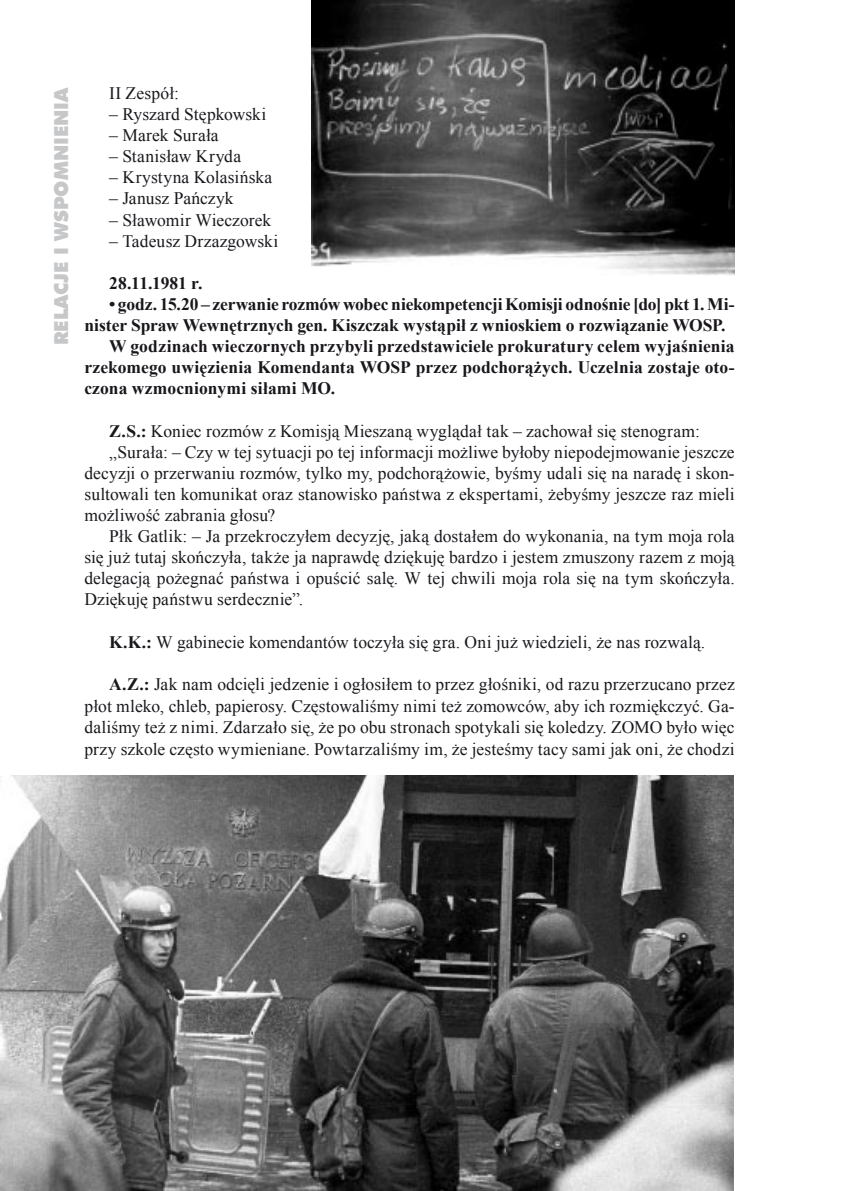
<style>
.page{position:relative;width:844px;height:1191px;background:#fff}
.page>*{position:absolute;margin:0;border:0;box-sizing:border-box;transform-origin:0 0}
.t1{font:19.25px "Futura X Blk EU";color:#c6c7c9}
.t2{font:17.5px/21.3px "Times New Roman";letter-spacing:.005em;color:#1a171c;text-align:justify}
.t3{font:700 17.5px "Times New Roman";color:#1a171c}
.s1{font-weight:700}
</style>
<div class="page">
<img style="left:0;top:776px;width:733px;height:415px">
<img style="left:311px;top:0;width:423px;height:276px">
<p class="t1" style="left:49px;top:345px;width:258px;rotate:-90deg">RELACJE IWSPOMNIENIA</p>
<p class="t2" style="left:109px;top:82px;width:71px">II Zespół:</p>
<p class="t2" style="left:109px;top:103px;width:158px">– Ryszard Stępkowski</p>
<p class="t2" style="left:109px;top:124px;width:111px">– Marek Surała</p>
<p class="t2" style="left:109px;top:145px;width:133px">– Stanisław Kryda</p>
<p class="t2" style="left:109px;top:166px;width:165px">– Krystyna Kolasińska</p>
<p class="t2" style="left:109px;top:188px;width:126px">– Janusz Pańczyk</p>
<p class="t2" style="left:109px;top:209px;width:164px">– Sławomir Wieczorek</p>
<p class="t2" style="left:109px;top:230px;width:170px">– Tadeusz Drzazgowski</p>
<p class="t3" style="left:109px;top:271px;width:95px">28.11.1981 r.</p>
<p class="t3" style="left:109px;top:292px;width:627px">• godz. 15.20 – zerwanie rozmów wobec niekompetencji Komisji odnośnie [do] pkt 1. Mi-</p>
<p class="t3" style="left:84px;top:313px;width:642px">nister Spraw Wewnętrznych gen. Kiszczak wystąpił z wnioskiem o rozwiązanie WOSP.</p>
<p class="t3" style="left:109px;top:334px;width:627px">W godzinach wieczornych przybyli przedstawiciele prokuratury celem wyjaśnienia</p>
<p class="t3" style="left:84px;top:355px;width:651px">rzekomego uwięzienia Komendanta WOSP przez podchorążych. Uczelnia zostaje oto-</p>
<p class="t3" style="left:84px;top:376px;width:252px">czona wzmocnionymi siłami MO.</p>
<p class="t2" style="left:109px;top:420px;width:592px"><span class="s1">Z.S.:</span> Koniec rozmów z Komisją Mieszaną wyglądał tak – zachował się stenogram:</p>
<p class="t2" style="left:109px;top:441px;width:626px">„Surała: – Czy w tej sytuacji po tej informacji możliwe byłoby niepodejmowanie jeszcze</p>
<p class="t2" style="left:84px;top:462px;width:651px">decyzji o przerwaniu rozmów, tylko my, podchorążowie, byśmy udali się na naradę i skon-</p>
<p class="t2" style="left:84px;top:483px;width:651px">sultowali ten komunikat oraz stanowisko państwa z ekspertami, żebyśmy jeszcze raz mieli</p>
<p class="t2" style="left:84px;top:504px;width:192px">możliwość zabrania głosu?</p>
<p class="t2" style="left:109px;top:525px;width:627px">Płk Gatlik: – Ja przekroczyłem decyzję, jaką dostałem do wykonania, na tym moja rola</p>
<p class="t2" style="left:84px;top:546px;width:651px">się już tutaj skończyła, także ja naprawdę dziękuję bardzo i jestem zmuszony razem z moją</p>
<p class="t2" style="left:84px;top:567px;width:651px">delegacją pożegnać państwa i opuścić salę. W tej chwili moja rola się na tym skończyła.</p>
<p class="t2" style="left:84px;top:588px;width:220px">Dziękuję państwu serdecznie”.</p>
<p class="t2" style="left:109px;top:631px;width:597px"><span class="s1">K.K.:</span> W gabinecie komendantów toczyła się gra. Oni już wiedzieli, że nas rozwalą.</p>
<p class="t2" style="left:84px;top:673px;width:651px;text-indent:25px"><span class="s1">A.Z.:</span> Jak nam odcięli jedzenie i ogłosiłem to przez głośniki, od razu przerzucano przez płot mleko, chleb, papierosy. Częstowaliśmy nimi też zomowców, aby ich rozmiękczyć. Ga&shy;daliśmy też z nimi. Zdarzało się, że po obu stronach spotykali się koledzy. ZOMO było więc przy szkole często wymieniane. Powtarzaliśmy im, że jesteśmy tacy sami jak oni, że chodzi</p>
</div>
